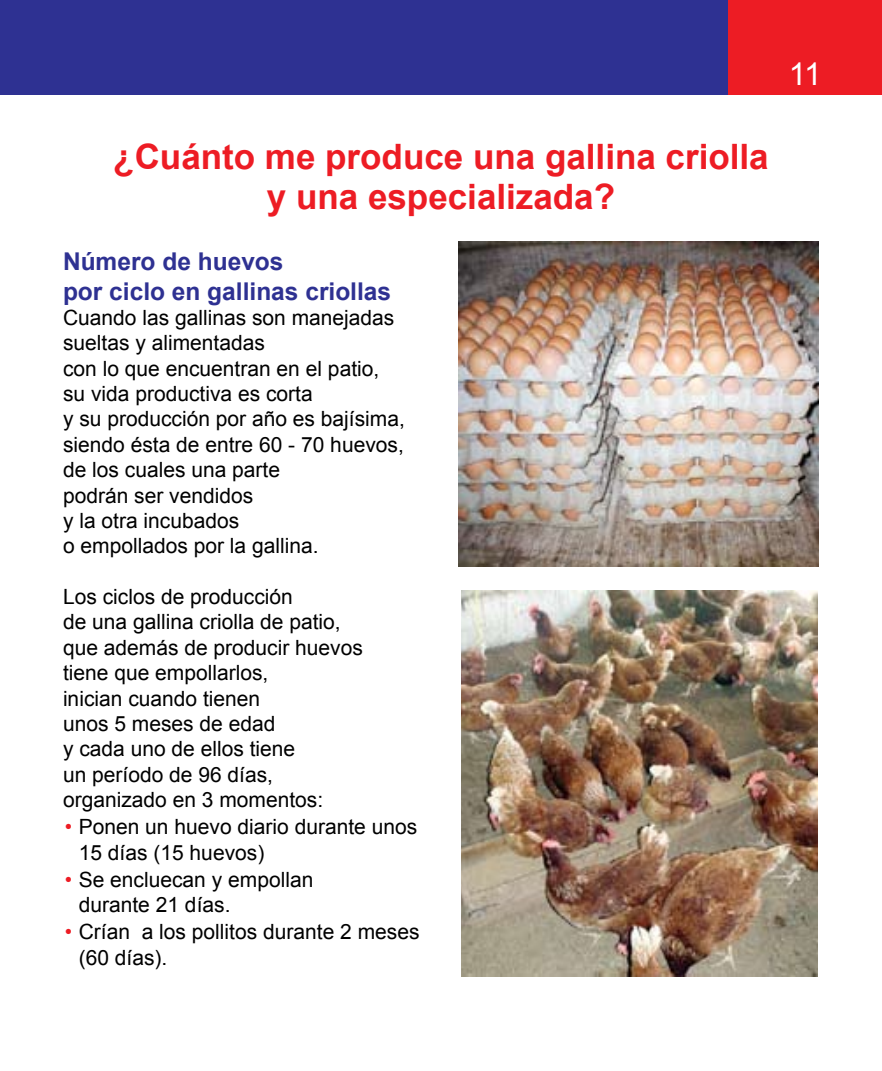
<style>
.page{position:relative;width:882px;height:1071px;background:#fff}
.page>*{position:absolute;margin:0;border:0;box-sizing:border-box;transform-origin:0 0}
.t1{font:700 35px/40.2px "Arial";color:#ed1c24;text-align:center}
.t2{font:31.5px "Arial";color:#fff}
.t3{font:700 24.5px/29.8px "Arial";color:#2e3192}
.t4{font:21px/25.4px "Arial";color:#000}
.s1{color:#ed1c24}
</style>
<div class="page">
<div style="left:726px;top:0;width:156px;height:94px;background:#ed1c24"></div>
<div style="left:0;top:0;width:727px;height:94px;background:#2e3192"></div>
<img style="left:458px;top:242px;width:361px;height:324px">
<img style="left:461px;top:591px;width:357px;height:385px">
<h1 class="t1" style="left:113px;top:137px;width:657px">¿Cuánto me produce una gallina criolla y una especializada?</h1>
<p class="t3" style="left:63px;top:246px;width:330px">Número de huevos<br>por ciclo en gallinas criollas</p>
<p class="t4" style="left:63px;top:305px;width:343px">Cuando las gallinas son manejadas sueltas y alimentadas<br>con lo que encuentran en el patio, su vida productiva es corta<br>y su producción por año es bajísima, siendo ésta de entre 60 - 70 huevos, de los cuales una parte<br>podrán ser vendidos<br>y la otra incubados<br>o empollados por la gallina.</p>
<p class="t4" style="left:63px;top:584px;width:301px">Los ciclos de producción<br>de una gallina criolla de patio, que además de producir huevos tiene que empollarlos,<br>inician cuando tienen<br>unos 5 meses de edad<br>y cada uno de ellos tiene<br>un período de 96 días, organizado en 3 momentos:</p>
<p class="t4" style="left:79px;top:814px;width:340px;text-indent:-14px"><span class="s1">•</span> Ponen un huevo diario durante unos<br>15 días (15 huevos)</p>
<p class="t4" style="left:79px;top:867px;width:236px;text-indent:-14px"><span class="s1">•</span> Se encluecan y empollan durante 21 días.</p>
<p class="t4" style="left:79px;top:919px;width:342px;text-indent:-14px"><span class="s1">•</span> Crían a los pollitos durante 2 meses (60 días).</p>
<h2 class="t2" style="left:789px;top:56px;width:34px">11</h2>
</div>
